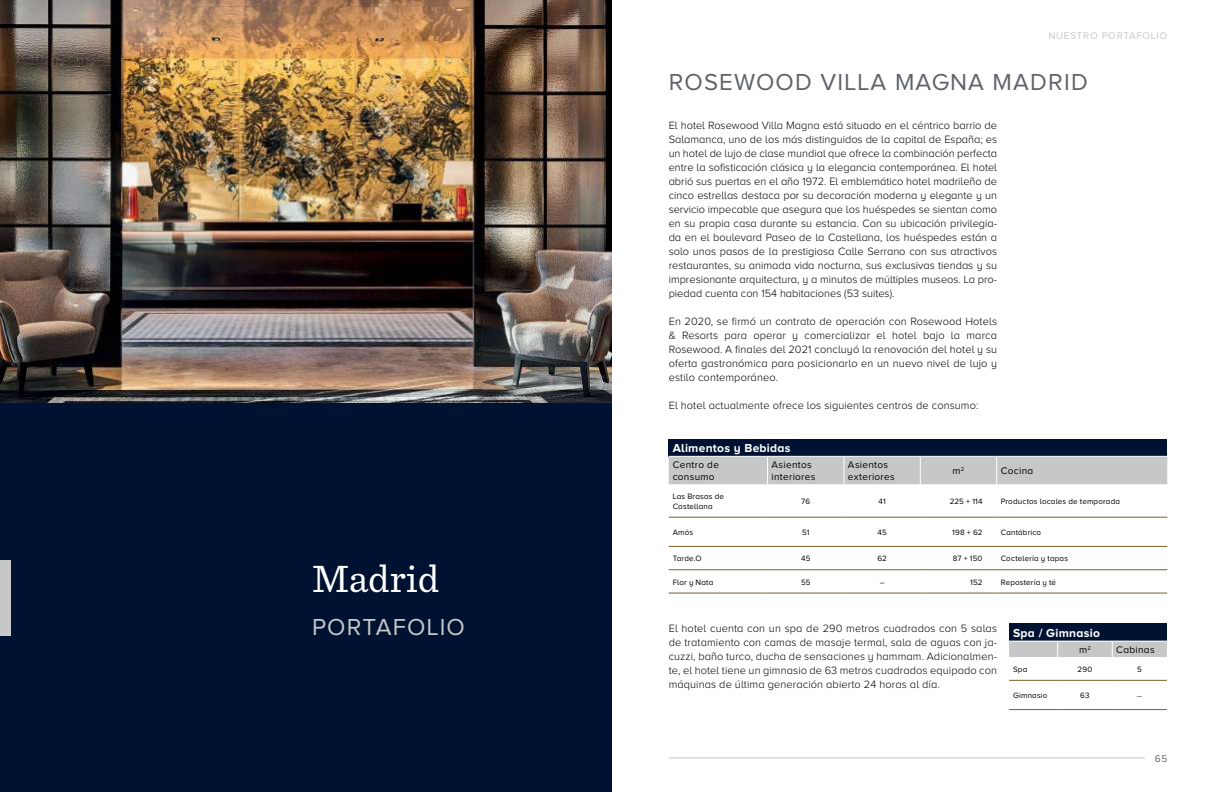
<style>
.page{position:relative;width:1224px;height:792px;background:#fff}
.page>*{position:absolute;margin:0;border:0;box-sizing:border-box;transform-origin:0 0}
.t1{font:40px "Sentinel Pro";color:#fff}
.t2{font:24px "Proxima Nova A";letter-spacing:.05em;color:#5f6369}
.t3{font:24px "Proxima Nova A";letter-spacing:.05em;color:#c6c8c7}
.t4{font:700 12px "Proxima Nova A";letter-spacing:.025em;color:#fff}
.t5{font:300 11px/14px "Proxima Nova A";letter-spacing:.01em;color:#000;text-align:justify}
.t6{font:10px/12px "Proxima Nova A";letter-spacing:.03em;color:#000}
.t7{font:10px "Proxima Nova A";letter-spacing:.07em;color:#c6c8c7}
.t8{font:10px "Proxima Nova A";color:#5f6369}
.t9{font:300 9px "Proxima Nova A";color:#000}
.t10{font:8px/9.6px "Proxima Nova A";letter-spacing:.02em;color:#000}
</style>
<div class="page">
<hr style="left:669px;top:758px;width:476px;height:1px;background:#c6c8c7">
<div style="left:669px;top:439px;width:498px;height:17px;background:#001231"></div>
<div style="left:669px;top:456px;width:498px;height:28px;background:#c6c8c7"></div>
<hr style="left:669px;top:517px;width:99px;height:1px;background:#7a6127">
<hr style="left:768px;top:517px;width:76px;height:1px;background:#7a6127">
<hr style="left:844px;top:517px;width:76px;height:1px;background:#7a6127">
<hr style="left:920px;top:517px;width:77px;height:1px;background:#7a6127">
<hr style="left:997px;top:517px;width:170px;height:1px;background:#7a6127">
<hr style="left:669px;top:546px;width:99px;height:1px;background:#7a6127">
<hr style="left:768px;top:546px;width:76px;height:1px;background:#7a6127">
<hr style="left:844px;top:546px;width:76px;height:1px;background:#7a6127">
<hr style="left:920px;top:546px;width:77px;height:1px;background:#7a6127">
<hr style="left:997px;top:546px;width:170px;height:1px;background:#7a6127">
<hr style="left:669px;top:570px;width:99px;height:1px;background:#7a6127">
<hr style="left:768px;top:570px;width:76px;height:1px;background:#7a6127">
<hr style="left:844px;top:570px;width:76px;height:1px;background:#7a6127">
<hr style="left:920px;top:570px;width:77px;height:1px;background:#7a6127">
<hr style="left:997px;top:570px;width:170px;height:1px;background:#7a6127">
<hr style="left:669px;top:593px;width:99px;height:1px;background:#7a6127">
<hr style="left:768px;top:593px;width:76px;height:1px;background:#7a6127">
<hr style="left:844px;top:593px;width:76px;height:1px;background:#7a6127">
<hr style="left:920px;top:593px;width:77px;height:1px;background:#7a6127">
<hr style="left:997px;top:593px;width:170px;height:1px;background:#7a6127">
<img style="left:0;top:0;width:612px;height:404px">
<div style="left:0;top:404px;width:612px;height:388px;background:#001231"></div>
<div style="left:1009px;top:624px;width:158px;height:17px;background:#001231"></div>
<hr style="left:1009px;top:680px;width:49px;height:1px;background:#7a6127">
<hr style="left:1058px;top:680px;width:54px;height:1px;background:#7a6127">
<hr style="left:1112px;top:680px;width:55px;height:1px;background:#7a6127">
<hr style="left:1009px;top:709px;width:49px;height:1px;background:#7a6127">
<hr style="left:1058px;top:709px;width:54px;height:1px;background:#7a6127">
<hr style="left:1112px;top:709px;width:55px;height:1px;background:#7a6127">
<svg style="left:1009px;top:641px;width:158px;height:16px"></svg>
<div style="left:0;top:560px;width:11px;height:75px;background:#c6c8c7"></div>
<h1 class="t1" style="left:312px;top:550px;width:129px">Madrid</h1>
<h2 class="t3" style="left:312px;top:614px;width:154px">PORTAFOLIO</h2>
<p class="t7" style="left:1048px;top:30px;width:120px">NUESTRO PORTAFOLIO</p>
<h2 class="t2" style="left:669px;top:68px;width:421px">ROSEWOOD VILLA MAGNA MADRID</h2>
<p class="t5" style="left:669px;top:118px;width:330px">El hotel Rosewood Villa Magna está situado en el céntrico barrio de Salamanca, uno de los más distinguidos de la capital de España; es un hotel de lujo de clase mundial que ofrece la combinación perfecta entre la sofisticación clásica y la elegancia contemporánea. El hotel abrió sus puertas en el año 1972. El emblemático hotel madrileño de cinco estrellas destaca por su decoración moderna y elegante y un servicio impecable que asegura que los huéspedes se sientan como en su propia casa durante su estancia. Con su ubicación privilegia&shy;da en el boulevard Paseo de la Castellana, los huéspedes están a solo unos pasos de la prestigiosa Calle Serrano con sus atractivos restaurantes, su animada vida nocturna, sus exclusivas tiendas y su impresionante arquitectura, y a minutos de múltiples museos. La pro&shy;piedad cuenta con 154 habitaciones (53 suites).</p>
<p class="t5" style="left:669px;top:314px;width:330px">En 2020, se firmó un contrato de operación con Rosewood Hotels &amp; Resorts para operar y comercializar el hotel bajo la marca Rosewood. A finales del 2021 concluyó la renovación del hotel y su oferta gastronómica para posicionarlo en un nuevo nivel de lujo y estilo contemporáneo.</p>
<p class="t5" style="left:669px;top:398px;width:311px">El hotel actualmente ofrece los siguientes centros de consumo:</p>
<p class="t4" style="left:673px;top:442px;width:119px">Alimentos y Bebidas</p>
<p class="t6" style="left:673px;top:459px;width:48px">Centro de consumo</p>
<p class="t6" style="left:772px;top:459px;width:45px">Asientos interiores</p>
<p class="t6" style="left:848px;top:459px;width:48px">Asientos exteriores</p>
<p class="t6" style="left:953px;top:465px;width:13px">m<sup>2</sup></p>
<p class="t6" style="left:1001px;top:465px;width:34px">Cocina</p>
<p class="t10" style="left:673px;top:492px;width:53px">Las Brasas de<br>Castellana</p>
<p class="t10" style="left:801px;top:496px;width:10px">76</p>
<p class="t10" style="left:879px;top:496px;width:9px">41</p>
<p class="t10" style="left:950px;top:496px;width:34px">225 + 114</p>
<p class="t10" style="left:1001px;top:496px;width:121px">Productos locales de temporada</p>
<p class="t10" style="left:673px;top:527px;width:22px">Amós</p>
<p class="t10" style="left:802px;top:527px;width:9px">51</p>
<p class="t10" style="left:878px;top:527px;width:11px">45</p>
<p class="t10" style="left:952px;top:527px;width:32px">198 + 62</p>
<p class="t10" style="left:1001px;top:527px;width:42px">Cantábrico</p>
<p class="t10" style="left:673px;top:554px;width:30px">Tarde.O</p>
<p class="t10" style="left:801px;top:554px;width:11px">45</p>
<p class="t10" style="left:877px;top:554px;width:11px">62</p>
<p class="t10" style="left:953px;top:554px;width:31px">87 + 150</p>
<p class="t10" style="left:1001px;top:554px;width:69px">Coctelería y tapas</p>
<p class="t10" style="left:673px;top:577px;width:42px">Flor y Nata</p>
<p class="t10" style="left:801px;top:577px;width:11px">55</p>
<p class="t10" style="left:880px;top:577px;width:6px">–</p>
<p class="t10" style="left:970px;top:577px;width:14px">152</p>
<p class="t10" style="left:1001px;top:577px;width:57px">Repostería y té</p>
<p class="t5" style="left:669px;top:622px;width:330px">El hotel cuenta con un spa de 290 metros cuadrados con 5 salas de tratamiento con camas de masaje termal, sala de aguas con ja&shy;cuzzi, baño turco, ducha de sensaciones y hammam. Adicionalmen&shy;te, el hotel tiene un gimnasio de 63 metros cuadrados equipado con máquinas de última generación abierto 24 horas al día.</p>
<p class="t4" style="left:1013px;top:626px;width:88px">Spa / Gimnasio</p>
<p class="t6" style="left:1079px;top:644px;width:13px">m<sup>2</sup></p>
<p class="t6" style="left:1116px;top:644px;width:40px">Cabinas</p>
<p class="t10" style="left:1013px;top:664px;width:16px">Spa</p>
<p class="t10" style="left:1078px;top:664px;width:16px">290</p>
<p class="t10" style="left:1137px;top:664px;width:6px">5</p>
<p class="t10" style="left:1013px;top:691px;width:36px">Gimnasio</p>
<p class="t10" style="left:1080px;top:691px;width:11px">63</p>
<p class="t9" style="left:1137px;top:691px;width:7px">–</p>
<p class="t8" style="left:1155px;top:753px;width:14px">65</p>
</div>
